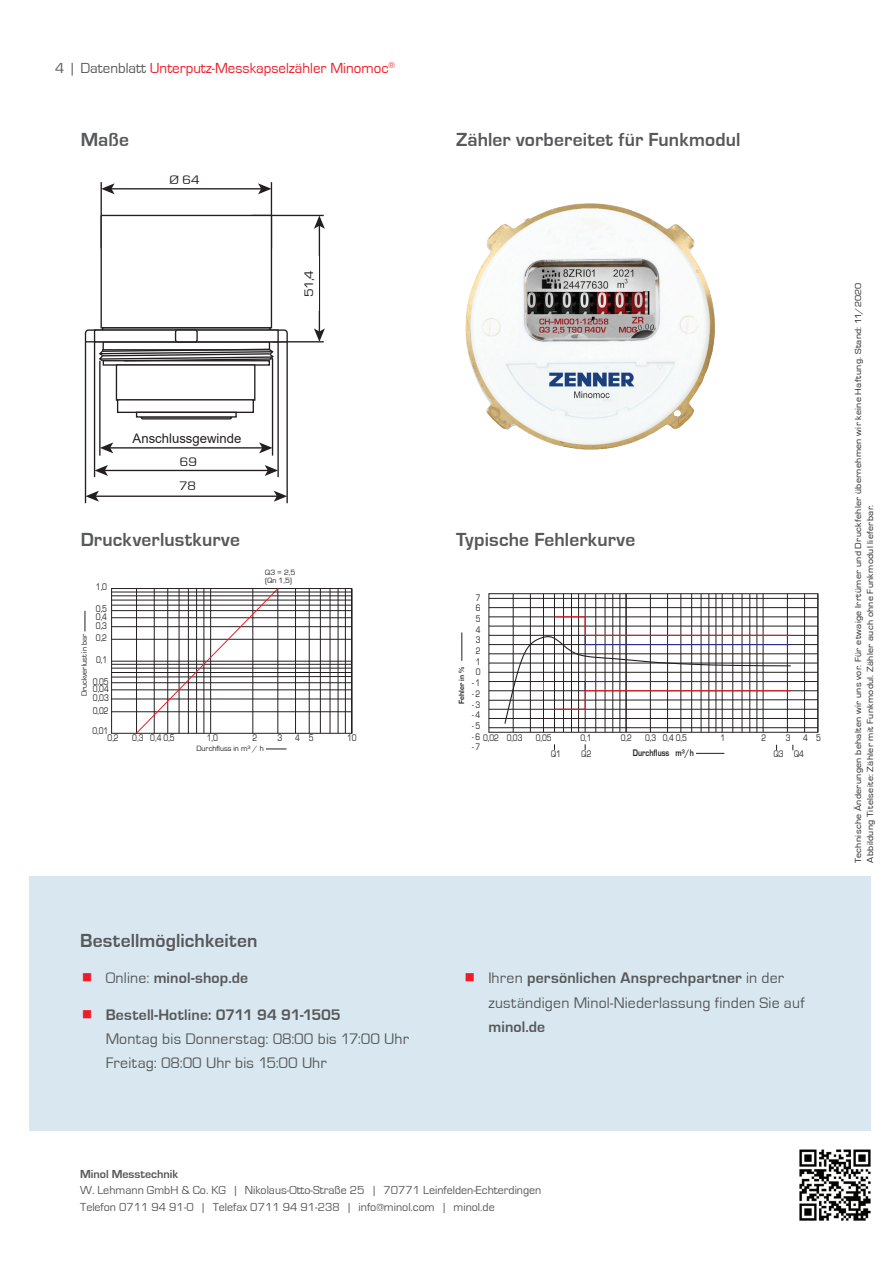
<style>
.page{position:relative;width:893px;height:1263px;background:#fff}
.page>*{position:absolute;margin:0;border:0;box-sizing:border-box;transform-origin:0 0}
.t1{font:700 19.5px "Eurostile";letter-spacing:.005em;color:#57585a}
.t2{font:15.75px/24.3px "Eurostile";letter-spacing:.015em;color:#57585a}
.t3{font:700 15.75px "Eurostile";letter-spacing:.01em;color:#57585a}
.t4{font:15px "Eurostile";color:#ee1c28}
.t5{font:13.2px/22.5px "Arial";color:#231f20;text-align:center}
.t6{font:12.75px/24.3px "Eurostile";letter-spacing:-.015em;color:#231f20;scale:1.1 1}
.t7{font:12px/16.5px "Eurostile";color:#57585a}
.t8{font:700 12px "Eurostile";color:#57585a}
.t9{font:9.9px/7.5px "Eurostile";color:#231f20;scale:.8 1}
.t10{font:9.75px/10.6px "Eurostile";color:#231f20;text-align:justify;scale:.8 1}
.t11{font:700 9.75px "Eurostile";color:#231f20;scale:.8 1}
.t12{font:9px/12px "Eurostile";letter-spacing:.03em;color:#231f20;scale:1.1 1}
.t13{font:7.8px/7.8px "Eurostile";color:#231f20}
.t14{font:700 7.8px "Eurostile";color:#231f20}
.s1{color:#57585a}
.s2{font-weight:400}
.s3{font-weight:700}
</style>
<div class="page">
<div style="left:29px;top:876px;width:842px;height:255px;background:#d9e8f0"></div>
<img style="left:799px;top:1149px;width:72px;height:72px">
<svg style="left:461px;top:632px;width:1px;height:29px"></svg>
<svg style="left:696px;top:753px;width:28px;height:1px"></svg>
<div style="left:489px;top:593px;width:329px;height:139px;border:1px solid #231f20"></div>
<hr style="left:513px;top:594px;width:1px;height:138px;background:#231f20">
<hr style="left:530px;top:594px;width:1px;height:138px;background:#231f20">
<hr style="left:543px;top:594px;width:1px;height:138px;background:#231f20">
<hr style="left:554px;top:594px;width:1px;height:138px;background:#231f20">
<hr style="left:563px;top:594px;width:1px;height:138px;background:#231f20">
<hr style="left:571px;top:594px;width:1px;height:138px;background:#231f20">
<hr style="left:578px;top:594px;width:1px;height:138px;background:#231f20">
<hr style="left:585px;top:594px;width:1px;height:138px;background:#231f20">
<hr style="left:722px;top:594px;width:1px;height:138px;background:#231f20">
<hr style="left:763px;top:594px;width:1px;height:138px;background:#231f20">
<hr style="left:626px;top:594px;width:1px;height:138px;background:#231f20">
<hr style="left:650px;top:594px;width:1px;height:138px;background:#231f20">
<hr style="left:787px;top:594px;width:1px;height:138px;background:#231f20">
<hr style="left:667px;top:594px;width:1px;height:138px;background:#231f20">
<hr style="left:681px;top:594px;width:1px;height:138px;background:#231f20">
<hr style="left:691px;top:594px;width:1px;height:138px;background:#231f20">
<hr style="left:701px;top:594px;width:1px;height:138px;background:#231f20">
<hr style="left:709px;top:594px;width:1px;height:138px;background:#231f20">
<hr style="left:716px;top:594px;width:1px;height:138px;background:#231f20">
<hr style="left:489px;top:607px;width:329px;height:1px;background:#231f20">
<hr style="left:489px;top:598px;width:329px;height:1px;background:#231f20">
<hr style="left:732px;top:594px;width:1px;height:138px;background:#231f20">
<hr style="left:595px;top:594px;width:1px;height:138px;background:#231f20">
<hr style="left:742px;top:594px;width:1px;height:138px;background:#231f20">
<hr style="left:605px;top:594px;width:1px;height:138px;background:#231f20">
<hr style="left:749px;top:594px;width:1px;height:138px;background:#231f20">
<hr style="left:612px;top:594px;width:1px;height:138px;background:#231f20">
<hr style="left:757px;top:594px;width:1px;height:138px;background:#231f20">
<hr style="left:620px;top:594px;width:1px;height:138px;background:#231f20">
<hr style="left:489px;top:727px;width:329px;height:1px;background:#231f20">
<hr style="left:804px;top:594px;width:1px;height:138px;background:#231f20">
<hr style="left:818px;top:594px;width:1px;height:138px;background:#231f20">
<svg style="left:488px;top:616px;width:330px;height:109px"></svg>
<svg style="left:111px;top:588px;width:241px;height:146px"></svg>
<svg style="left:266px;top:749px;width:20px;height:1px"></svg>
<svg style="left:85px;top:611px;width:1px;height:20px"></svg>
<hr style="left:112px;top:592px;width:239px;height:1px;background:#231f20">
<hr style="left:351px;top:589px;width:1px;height:144px;background:#231f20">
<hr style="left:277px;top:337px;width:2px;height:140px;background:#231f20">
<hr style="left:94px;top:337px;width:1px;height:140px;background:#231f20">
<hr style="left:104px;top:470px;width:165px;height:1px;background:#231f20">
<svg style="left:95px;top:465px;width:13px;height:11px"></svg>
<svg style="left:265px;top:465px;width:13px;height:11px"></svg>
<hr style="left:271px;top:182px;width:1px;height:66px;background:#231f20">
<hr style="left:101px;top:182px;width:1px;height:66px;background:#231f20">
<hr style="left:111px;top:188px;width:151px;height:1px;background:#231f20">
<svg style="left:101px;top:183px;width:14px;height:11px"></svg>
<svg style="left:258px;top:183px;width:13px;height:11px"></svg>
<hr style="left:252px;top:215px;width:72px;height:1px;background:#231f20">
<hr style="left:272px;top:341px;width:52px;height:1px;background:#231f20">
<hr style="left:319px;top:225px;width:1px;height:107px;background:#231f20">
<svg style="left:314px;top:328px;width:11px;height:14px"></svg>
<svg style="left:314px;top:215px;width:11px;height:14px"></svg>
<svg style="left:140px;top:418px;width:92px;height:2px"></svg>
<div style="left:116px;top:364px;width:139px;height:37px;border:1px solid #231f20"></div>
<div style="left:117px;top:399px;width:137px;height:14px;border:1px solid #231f20"></div>
<div style="left:136px;top:412px;width:101px;height:6px;border:1px solid #231f20"></div>
<svg style="left:84px;top:214px;width:204px;height:149px"></svg>
<hr style="left:272px;top:358px;width:1px;height:98px;background:#231f20">
<hr style="left:99px;top:361px;width:2px;height:95px;background:#231f20">
<hr style="left:109px;top:447px;width:154px;height:2px;background:#231f20">
<svg style="left:100px;top:442px;width:13px;height:11px"></svg>
<svg style="left:259px;top:442px;width:13px;height:11px"></svg>
<hr style="left:286px;top:342px;width:2px;height:161px;background:#231f20">
<hr style="left:85px;top:342px;width:1px;height:161px;background:#231f20">
<hr style="left:95px;top:495px;width:183px;height:2px;background:#231f20">
<svg style="left:86px;top:491px;width:13px;height:11px"></svg>
<svg style="left:274px;top:491px;width:13px;height:11px"></svg>
<img style="left:465px;top:203px;width:250px;height:247px">
<h3 class="t4" style="left:55px;top:60px;width:341px"><span class="s1">4 | Datenblatt</span> Unterputz-Messkapselzähler Minomoc<sup>®</sup></h3>
<h1 class="t1" style="left:81px;top:129px;width:50px">Maße</h1>
<h3 class="t6" style="left:170px;top:168px;width:29px">Ø 64</h3>
<h3 class="t5" style="left:179px;top:170px;width:18px">D1</h3>
<h1 class="t1" style="left:456px;top:129px;width:286px">Zähler vorbereitet für Funkmodul</h1>
<h3 class="t6" style="left:297px;top:297px;width:26px;rotate:-90deg">51,4</h3>
<h3 class="t5" style="left:300px;top:291px;width:11px;rotate:-90deg">H</h3>
<h3 class="t5" style="left:133px;top:427px;width:110px">Anschlussgewinde<br>D2</h3>
<h3 class="t5" style="left:179px;top:476px;width:18px">D3</h3>
<h3 class="t6" style="left:179px;top:449px;width:18px">69<br>78</h3>
<h1 class="t1" style="left:81px;top:529px;width:161px">Druckverlustkurve</h1>
<h1 class="t1" style="left:456px;top:529px;width:181px">Typische Fehlerkurve</h1>
<p class="t13" style="left:265px;top:569px;width:31px">Q3 = 2,5 (Qn 1,5)</p>
<p class="t9" style="left:96px;top:583px;width:16px">1,0</p>
<p class="t9" style="left:96px;top:605px;width:15px">0,5<br>0,4</p>
<p class="t9" style="left:96px;top:620px;width:15px;line-height:12px">0,3<br>0,2</p>
<p class="t9" style="left:93px;top:650px;width:22px;line-height:21.1px;text-align:center">0,1<br>0,05</p>
<p class="t9" style="left:93px;top:684px;width:22px;line-height:9px">0,04<br>0,03</p>
<p class="t9" style="left:92px;top:700px;width:22px;line-height:20.2px">0,02<br>0,01</p>
<p class="t9" style="left:108px;top:734px;width:15px">0,2</p>
<p class="t9" style="left:132px;top:734px;width:55px">0,3 0,4 0,5</p>
<p class="t9" style="left:207px;top:734px;width:16px">1,0</p>
<p class="t9" style="left:253px;top:735px;width:8px">2</p>
<p class="t9" style="left:278px;top:734px;width:8px">3</p>
<p class="t9" style="left:295px;top:734px;width:25px">4 5</p>
<p class="t9" style="left:347px;top:734px;width:14px">10</p>
<p class="t13" style="left:196px;top:745px;width:69px">Durchfluss in m³ / h</p>
<p class="t13" style="left:81px;top:696px;width:64px;rotate:-90deg">Druckverlust in bar</p>
<p class="t10" style="left:476px;top:592px;width:7px">7<br>6<br>5<br>4<br>3<br>2<br>1<br>0</p>
<p class="t10" style="left:472px;top:678px;width:12px">- 1</p>
<p class="t10" style="left:472px;top:688px;width:12px">- 2</p>
<p class="t10" style="left:472px;top:699px;width:12px">- 3</p>
<p class="t10" style="left:472px;top:710px;width:12px">- 4</p>
<p class="t10" style="left:472px;top:721px;width:12px">- 5</p>
<p class="t10" style="left:472px;top:731px;width:12px">- 6</p>
<p class="t10" style="left:472px;top:742px;width:12px">- 7</p>
<p class="t14" style="left:457px;top:704px;width:39px;rotate:-90deg">Fehler in %</p>
<p class="t10" style="left:483px;top:732px;width:21px">0,02</p>
<p class="t10" style="left:507px;top:732px;width:21px">0,03</p>
<p class="t10" style="left:536px;top:733px;width:21px">0,05</p>
<p class="t10" style="left:580px;top:732px;width:15px">0,1</p>
<p class="t10" style="left:621px;top:732px;width:15px">0,2</p>
<p class="t10" style="left:645px;top:732px;width:54px">0,3 0,4 0,5</p>
<p class="t10" style="left:721px;top:733px;width:7px">1</p>
<p class="t10" style="left:762px;top:733px;width:7px">2</p>
<p class="t10" style="left:786px;top:733px;width:7px">3</p>
<p class="t10" style="left:803px;top:733px;width:7px">4</p>
<p class="t10" style="left:551px;top:748px;width:14px">Q1</p>
<p class="t10" style="left:581px;top:748px;width:14px">Q2</p>
<p class="t10" style="left:774px;top:748px;width:39px">Q3 Q4</p>
<p class="t11" style="left:633px;top:747px;width:78px">Durchfluss m³/h</p>
<p class="t10" style="left:816px;top:733px;width:7px">5</p>
<h1 class="t1" style="left:80px;top:930px;width:179px">Bestellmöglichkeiten</h1>
<h2 class="t3" style="left:106px;top:970px;width:144px"><span class="s2">Online:</span> minol-shop.de</h2>
<h2 class="t3" style="left:106px;top:1006px;width:237px">Bestell-Hotline: 0711 94 91-1505</h2>
<h2 class="t2" style="left:106px;top:1027px;width:305px">Montag bis Donnerstag: 08:00 bis 17:00 Uhr<br>Freitag: 08:00 Uhr bis 15:00 Uhr</h2>
<h2 class="t2" style="left:488px;top:966px;width:318px">Ihren <span class="s3">persönlichen Ansprechpartner</span> in der zuständigen Minol-Niederlassung finden Sie auf</h2>
<h2 class="t3" style="left:488px;top:1018px;width:58px">minol.de</h2>
<p class="t12" style="left:852px;top:863px;width:528px;rotate:-90deg">Technische Änderungen behalten wir uns vor. Für etwaige Irrtümer und Druckfehler übernehmen wir keine Haftung. Stand: 11/2020<br>Abbildung Titelseite: Zähler mit Funkmodul. Zähler auch ohne Funkmodul lieferbar.</p>
<h3 class="t8" style="left:80px;top:1167px;width:100px">Minol Messtechnik</h3>
<h3 class="t7" style="left:80px;top:1182px;width:463px">W. Lehmann GmbH &amp; Co. KG | Nikolaus-Otto-Straße 25 | 70771 Leinfelden-Echterdingen<br>Telefon 0711 94 91-0 | Telefax 0711 94 91-238 | info@minol.com | minol.de</h3>
</div>
